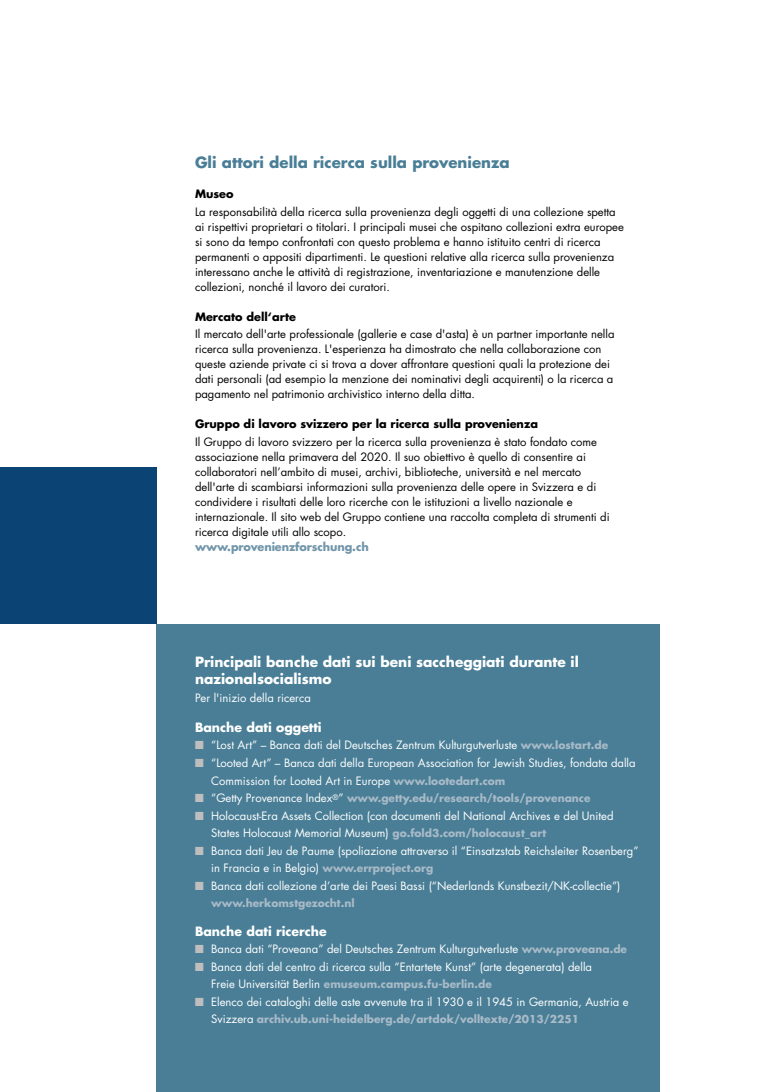
<style>
.page{position:relative;width:780px;height:1092px;background:#fff}
.page>*{position:absolute;margin:0;border:0;box-sizing:border-box;transform-origin:0 0}
.t1{font:700 15px "Futura";color:#497e96}
.t2{font:700 13.75px/17.5px "Futura";color:#fff}
.t3{font:700 12.5px "Futura";color:#fff}
.t4{font:11.25px/15px "Futura";color:#000}
.t5{font:11.25px/17.5px "Futura";color:#fff}
.t6{font:700 11.25px "Futura";color:#000}
.t7{font:700 11.25px "Futura";letter-spacing:-.01em;color:#7195a9}
.t8{font:700 10.62px "Futura";color:#a8bac7}
.s1{font-weight:700;font-size:10.62px;color:#a8bac7}
.s2{font-weight:400;font-size:11.25px;color:#fff}
</style>
<div class="page">
<div style="left:156px;top:624px;width:503px;height:467px;background:#497e96"></div>
<div style="left:0;top:468px;width:156px;height:156px;background:#0b4374"></div>
<h1 class="t1" style="left:195px;top:152px;width:316px">Gli attori della ricerca sulla provenienza</h1>
<p class="t6" style="left:195px;top:186px;width:40px">Museo</p>
<p class="t4" style="left:195px;top:204px;width:430px">La responsabilità della ricerca sulla provenienza degli oggetti di una collezione spetta ai rispettivi proprietari o titolari. I principali musei che ospitano collezioni extra europee si sono da tempo confrontati con questo problema e hanno istituito centri di ricerca permanenti o appositi dipartimenti. Le questioni relative alla ricerca sulla provenienza interessano anche le attività di registrazione, inventariazione e manutenzione delle collezioni, nonché il lavoro dei curatori.</p>
<p class="t6" style="left:195px;top:308px;width:102px">Mercato dell‘arte</p>
<p class="t4" style="left:195px;top:326px;width:421px">Il mercato dell'arte professionale (gallerie e case d'asta) è un partner importante nella ricerca sulla provenienza. L'esperienza ha dimostrato che nella collaborazione con queste aziende private ci si trova a dover affrontare questioni quali la protezione dei dati personali (ad esempio la menzione dei nominativi degli acquirenti) o la ricerca a pagamento nel patrimonio archivistico interno della ditta.</p>
<p class="t6" style="left:195px;top:416px;width:344px">Gruppo di lavoro svizzero per la ricerca sulla provenienza</p>
<p class="t4" style="left:195px;top:434px;width:416px">Il Gruppo di lavoro svizzero per la ricerca sulla provenienza è stato fondato come associazione nella primavera del 2020. Il suo obiettivo è quello di consentire ai collaboratori nell’ambito di musei, archivi, biblioteche, università e nel mercato dell'arte di scambiarsi informazioni sulla provenienza delle opere in Svizzera e di condividere i risultati delle loro ricerche con le istituzioni a livello nazionale e internazionale. Il sito web del Gruppo contiene una raccolta completa di strumenti di ricerca digitale utili allo scopo.</p>
<p class="t7" style="left:195px;top:538px;width:175px">www.provenienzforschung.ch</p>
<p class="t2" style="left:195px;top:652px;width:385px">Principali banche dati sui beni saccheggiati durante il nazionalsocialismo</p>
<p class="t5" style="left:195px;top:688px;width:117px">Per l'inizio della ricerca</p>
<p class="t3" style="left:195px;top:718px;width:128px">Banche dati oggetti</p>
<p class="t5" style="left:211px;top:736px;width:426px">“Lost Art” – Banca dati del Deutsches Zentrum Kulturgutverluste <span class="s1">www.lostart.de </span>“Looted Art” – Banca dati della European Association for Jewish Studies, fondata dalla<br>Commission for Looted Art in Europe <span class="s1">www.lootedart.com</span></p>
<p class="t8" style="left:211px;top:790px;width:381px"><span class="s2">“Getty Provenance Index</span><sup>®</sup><span class="s2">”</span> www.getty.edu/research/tools/provenance</p>
<p class="t5" style="left:211px;top:806px;width:428px">Holocaust-Era Assets Collection (con documenti del National Archives e del United States Holocaust Memorial Museum) <span class="s1">go.fold3.com/holocaust_art<br></span>Banca dati Jeu de Paume (spoliazione attraverso il “Einsatzstab Reichsleiter Rosenberg” in Francia e in Belgio) <span class="s1">www.errproject.org<br></span>Banca dati collezione d’arte dei Paesi Bassi (“Nederlands Kunstbezit/NK-collectie”)</p>
<p class="t8" style="left:211px;top:895px;width:145px">www.herkomstgezocht.nl</p>
<p class="t3" style="left:195px;top:922px;width:133px">Banche dati ricerche</p>
<p class="t5" style="left:211px;top:940px;width:417px">Banca dati “Proveana” del Deutsches Zentrum Kulturgutverluste <span class="s1">www.proveana.de<br></span>Banca dati del centro di ricerca sulla “Entartete Kunst” (arte degenerata) della</p>
<p class="t8" style="left:211px;top:976px;width:282px"><span class="s2">Freie Universität Berlin</span> emuseum.campus.fu-berlin.de</p>
<p class="t5" style="left:211px;top:992px;width:419px">Elenco dei cataloghi delle aste avvenute tra il 1930 e il 1945 in Germania, Austria e</p>
<p class="t8" style="left:211px;top:1011px;width:369px"><span class="s2">Svizzera</span> archiv.ub.uni-heidelberg.de/artdok/volltexte/2013/2251</p>
</div>
